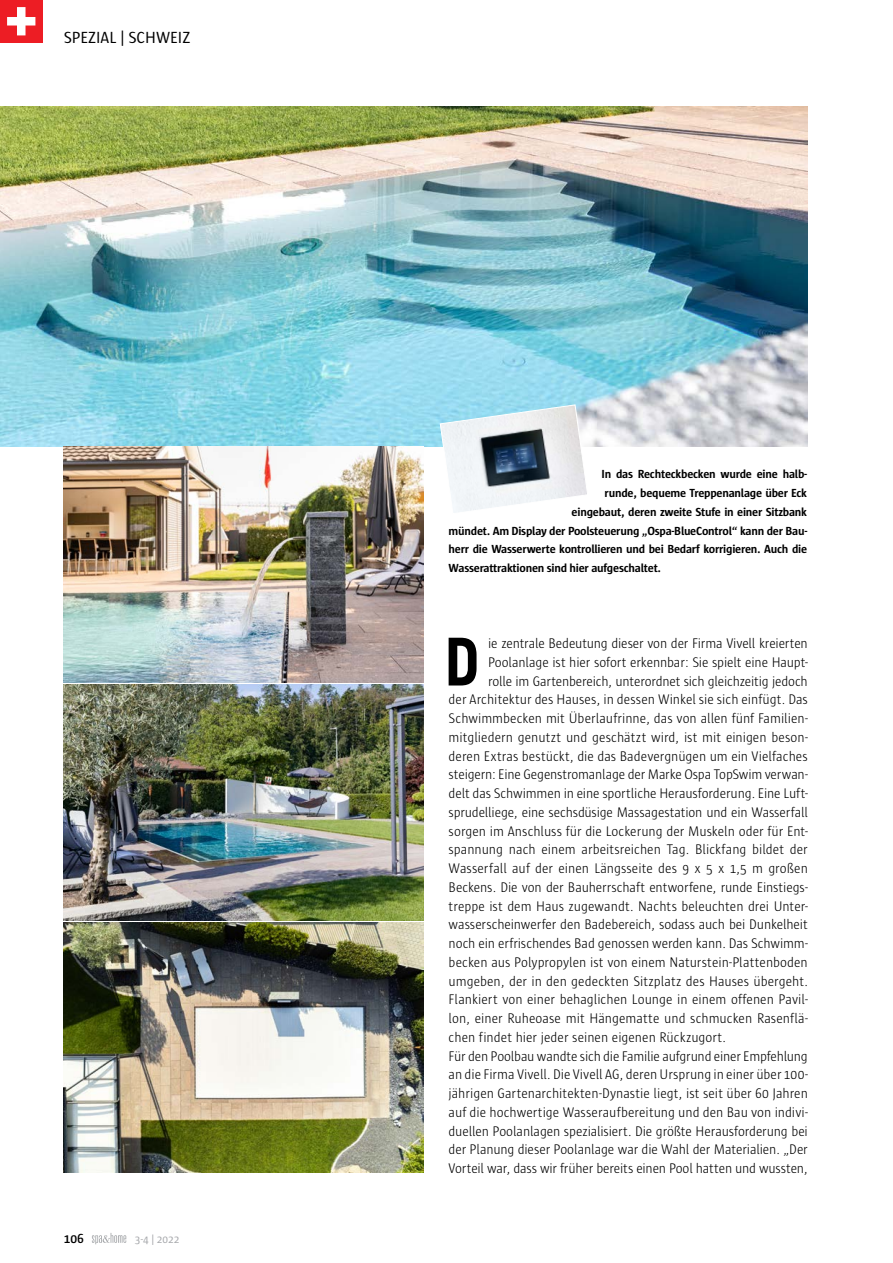
<style>
.page{position:relative;width:893px;height:1263px;background:#fff}
.page>*{position:absolute;margin:0;border:0;box-sizing:border-box;transform-origin:0 0}
.t1{font:700 66.15px "Trade Gothic";color:#000;scale:.95 1}
.t2{font:16.5px "Sun";color:#000}
.t3{font:300 14.25px "Sun";letter-spacing:-.005em;color:#000;scale:.95 1}
.t4{font:600 13.5px "Sun";color:#000}
.t5{font:700 12px "Sun";letter-spacing:-.02em;color:#000}
.t6{font:11.25px "Sun";color:#a7a9ac}
</style>
<div class="page">
<svg style="left:92px;top:1233px;width:34px;height:11px"></svg>
<div style="left:0;top:0;width:43px;height:43px;background:#ed1d24"></div>
<svg style="left:7px;top:7px;width:28px;height:28px"></svg>
<img style="left:0;top:106px;width:808px;height:340px">
<img style="left:64px;top:446px;width:359px;height:236px">
<img style="left:64px;top:685px;width:359px;height:236px">
<img style="left:64px;top:923px;width:359px;height:250px">
<svg style="left:439px;top:404px;width:149px;height:109px"></svg>
<p class="t2" style="left:64px;top:28px;width:128px">SPEZIAL | SCHWEIZ</p>
<p class="t4" style="left:64px;top:1231px;width:22px">106</p>
<p class="t6" style="left:135px;top:1233px;width:46px">3-4 | 2022</p>
<p class="t5" style="left:602px;top:468px;width:207px">In das Rechteckbecken wurde eine halb-</p>
<p class="t5" style="left:605px;top:487px;width:204px">runde, bequeme Treppenanlage über Eck</p>
<p class="t5" style="left:572px;top:505px;width:237px">eingebaut, deren zweite Stufe in einer Sitzbank</p>
<p class="t5" style="left:449px;top:524px;width:360px">mündet. Am Display der Poolsteuerung „Ospa-BlueControl“ kann der Bau-</p>
<p class="t5" style="left:449px;top:543px;width:360px">herr die Wasserwerte kontrollieren und bei Bedarf korrigieren. Auch die</p>
<p class="t5" style="left:449px;top:562px;width:214px">Wasserattraktionen sind hier aufgeschaltet.</p>
<h1 class="t1" style="left:445px;top:621px;width:38px">D</h1>
<p class="t3" style="left:488px;top:636px;width:338px">ie zentrale Bedeutung dieser von der Firma Vivell kreierten</p>
<p class="t3" style="left:488px;top:654px;width:338px">Poolanlage ist hier sofort erkennbar: Sie spielt eine Haupt-</p>
<p class="t3" style="left:488px;top:673px;width:338px">rolle im Gartenbereich, unterordnet sich gleichzeitig jedoch</p>
<p class="t3" style="left:449px;top:692px;width:380px">der Architektur des Hauses, in dessen Winkel sie sich einfügt. Das</p>
<p class="t3" style="left:449px;top:711px;width:380px">Schwimmbecken mit Überlaufrinne, das von allen fünf Familien-</p>
<p class="t3" style="left:449px;top:729px;width:380px">mitgliedern genutzt und geschätzt wird, ist mit einigen beson-</p>
<p class="t3" style="left:449px;top:748px;width:380px">deren Extras bestückt, die das Badevergnügen um ein Vielfaches</p>
<p class="t3" style="left:449px;top:767px;width:380px">steigern: Eine Gegenstromanlage der Marke Ospa TopSwim verwan-</p>
<p class="t3" style="left:449px;top:786px;width:380px">delt das Schwimmen in eine sportliche Herausforderung. Eine Luft-</p>
<p class="t3" style="left:449px;top:804px;width:380px">sprudelliege, eine sechsdüsige Massagestation und ein Wasserfall</p>
<p class="t3" style="left:449px;top:823px;width:380px">sorgen im Anschluss für die Lockerung der Muskeln oder für Ent-</p>
<p class="t3" style="left:449px;top:842px;width:380px">spannung nach einem arbeitsreichen Tag. Blickfang bildet der</p>
<p class="t3" style="left:449px;top:861px;width:380px">Wasserfall auf der einen Längsseite des 9 x 5 x 1,5 m großen</p>
<p class="t3" style="left:449px;top:879px;width:380px">Beckens. Die von der Bauherrschaft entworfene, runde Einstiegs-</p>
<p class="t3" style="left:449px;top:898px;width:380px">treppe ist dem Haus zugewandt. Nachts beleuchten drei Unter-</p>
<p class="t3" style="left:449px;top:917px;width:380px">wasserscheinwerfer den Badebereich, sodass auch bei Dunkelheit</p>
<p class="t3" style="left:449px;top:936px;width:380px">noch ein erfrischendes Bad genossen werden kann. Das Schwimm-</p>
<p class="t3" style="left:449px;top:954px;width:380px">becken aus Polypropylen ist von einem Naturstein-Plattenboden</p>
<p class="t3" style="left:449px;top:973px;width:380px">umgeben, der in den gedeckten Sitzplatz des Hauses übergeht.</p>
<p class="t3" style="left:449px;top:992px;width:380px">Flankiert von einer behaglichen Lounge in einem offenen Pavil-</p>
<p class="t3" style="left:449px;top:1011px;width:380px">lon, einer Ruheoase mit Hängematte und schmucken Rasenflä-</p>
<p class="t3" style="left:449px;top:1029px;width:294px">chen findet hier jeder seinen eigenen Rückzugort.</p>
<p class="t3" style="left:449px;top:1048px;width:380px">Für den Poolbau wandte sich die Familie aufgrund einer Empfehlung</p>
<p class="t3" style="left:449px;top:1067px;width:380px">an die Firma Vivell. Die Vivell AG, deren Ursprung in einer über 100-</p>
<p class="t3" style="left:449px;top:1086px;width:380px">jährigen Gartenarchitekten-Dynastie liegt, ist seit über 60 Jahren</p>
<p class="t3" style="left:449px;top:1104px;width:380px">auf die hochwertige Wasseraufbereitung und den Bau von indivi-</p>
<p class="t3" style="left:449px;top:1123px;width:380px">duellen Poolanlagen spezialisiert. Die größte Herausforderung bei</p>
<p class="t3" style="left:449px;top:1142px;width:380px">der Planung dieser Poolanlage war die Wahl der Materialien. „Der</p>
<p class="t3" style="left:449px;top:1161px;width:380px">Vorteil war, dass wir früher bereits einen Pool hatten und wussten,</p>
</div>
